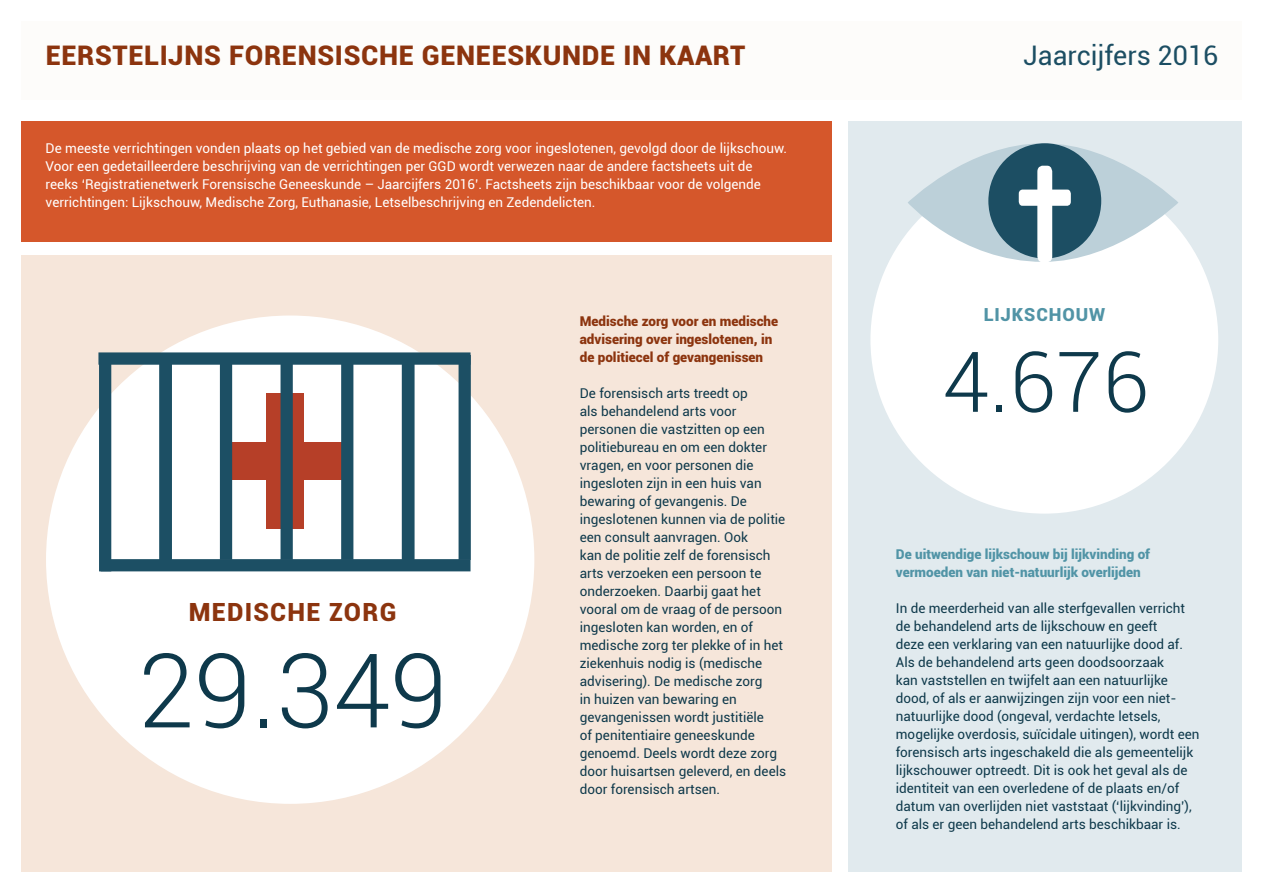
<style>
.page{position:relative;width:1263px;height:893px;background:#fff}
.page>*{position:absolute;margin:0;border:0;box-sizing:border-box;transform-origin:0 0}
.t1{font:300 103.2px "Roboto";color:#0e394b}
.t2{font:300 84px "Roboto";color:#0e394b}
.t3{font:900 27px "Roboto";letter-spacing:.025em;color:#8c340e}
.t4{font:27px "Roboto";color:#1c4e63}
.t5{font:900 25.05px "Roboto";letter-spacing:.05em;color:#8c340e}
.t6{font:900 18px "Roboto";color:#5194a6}
.t7{font:13.5px/18px "Roboto";color:#0e394b}
.t8{font:13.5px/18px "Roboto";color:#fff}
.t9{font:900 13.5px/18px "Roboto";color:#8c340e}
.t10{font:900 13.5px/18px "Roboto";color:#5194a6}
</style>
<div class="page">
<div style="left:21px;top:121px;width:810px;height:120px;background:#d5572b"></div>
<div style="left:848px;top:121px;width:394px;height:751px;background:#e1eaee"></div>
<div style="left:870px;top:166px;width:348px;height:348px;background:#fff;border-radius:50%"></div>
<svg style="left:908px;top:143px;width:270px;height:119px;fill:#bcd0d9"></svg>
<div style="left:988px;top:143px;width:113px;height:115px;background:#1c4e63;border-radius:50%"></div>
<svg style="left:1019px;top:166px;width:52px;height:96px"></svg>
<div style="left:21px;top:21px;width:1221px;height:79px;background:#fdfcfa"></div>
<div style="left:21px;top:255px;width:810px;height:617px;background:#f6e6da"></div>
<div style="left:46px;top:315px;width:488px;height:489px;background:#fff;border-radius:50%"></div>
<div style="left:266px;top:393px;width:38px;height:135px;background:#b63f28"></div>
<div style="left:220px;top:442px;width:133px;height:37px;background:#b63f28"></div>
<div style="left:159px;top:355px;width:13px;height:205px;background:#456f80"></div>
<div style="left:281px;top:355px;width:12px;height:205px;background:#1c4f64"></div>
<div style="left:220px;top:355px;width:12px;height:205px;background:#1c4f64"></div>
<div style="left:341px;top:355px;width:12px;height:205px;background:#1c4f64"></div>
<div style="left:98px;top:352px;width:372px;height:13px;background:#1c4f64"></div>
<div style="left:101px;top:559px;width:369px;height:12px;background:#1c4f64"></div>
<div style="left:99px;top:355px;width:12px;height:216px;background:#1c4f64"></div>
<div style="left:402px;top:355px;width:12px;height:205px;background:#1c4f64"></div>
<div style="left:160px;top:355px;width:12px;height:205px;background:#1c4f64"></div>
<div style="left:459px;top:355px;width:12px;height:205px;background:#1c4f64"></div>
<h3 class="t3" style="left:46px;top:36px;width:701px">Eerstelijns Forensische Geneeskunde in kaart</h3>
<h3 class="t4" style="left:1023px;top:36px;width:197px">Jaarcijfers 2016</h3>
<p class="t8" style="left:46px;top:139px;width:743px">De meeste verrichtingen vonden plaats op het gebied van de medische zorg voor ingeslotenen, gevolgd door de lijkschouw.<br>Voor een gedetailleerdere beschrijving van de verrichtingen per GGD wordt verwezen naar de andere factsheets uit de reeks ‘Registratienetwerk Forensische Geneeskunde – Jaarcijfers 2016’. Factsheets zijn beschikbaar voor de volgende verrichtingen: Lijkschouw, Medische Zorg, Euthanasie, Letselbeschrijving en Zedendelicten.</p>
<h3 class="t5" style="left:189px;top:594px;width:207px">MEdische zorg</h3>
<h1 class="t1" style="left:137px;top:619px;width:312px">29.349</h1>
<p class="t9" style="left:580px;top:311px;width:200px">Medische zorg voor en medische advisering over ingeslotenen, in de politiecel of gevangenissen</p>
<p class="t7" style="left:580px;top:383px;width:208px">De forensisch arts treedt op<br>als behandelend arts voor personen die vastzitten op een politiebureau en om een dokter vragen, en voor personen die ingesloten zijn in een huis van bewaring of gevangenis. De ingeslotenen kunnen via de politie een consult aanvragen. Ook<br>kan de politie zelf de forensisch arts verzoeken een persoon te onderzoeken. Daarbij gaat het vooral om de vraag of de persoon ingesloten kan worden, en of medische zorg ter plekke of in het ziekenhuis nodig is (medische advisering). De medische zorg<br>in huizen van bewaring en gevangenissen wordt justitiële<br>of penitentiaire geneeskunde genoemd. Deels wordt deze zorg door huisartsen geleverd, en deels door forensisch artsen.</p>
<h3 class="t6" style="left:984px;top:302px;width:13px">LIJKSCHOU</h3>
<h3 class="t6" style="left:1089px;top:302px;width:18px">W</h3>
<h2 class="t2" style="left:942px;top:324px;width:208px">4.676</h2>
<p class="t10" style="left:896px;top:545px;width:256px">De uitwendige lijkschouw bij lijkvinding of vermoeden van niet-natuurlijk overlijden</p>
<p class="t7" style="left:896px;top:599px;width:305px">In de meerderheid van alle sterfgevallen verricht de behandelend arts de lijkschouw en geeft<br>deze een verklaring van een natuurlijke dood af.<br>Als de behandelend arts geen doodsoorzaak<br>kan vaststellen en twijfelt aan een natuurlijke dood, of als er aanwijzingen zijn voor een niet&shy;natuurlijke dood (ongeval, verdachte letsels, mogelijke overdosis, suïcidale uitingen), wordt een forensisch arts ingeschakeld die als gemeentelijk lijkschouwer optreedt. Dit is ook het geval als de identiteit van een overledene of de plaats en/of datum van overlijden niet vaststaat (‘lijkvinding’), of als er geen behandelend arts beschikbaar is.</p>
</div>
